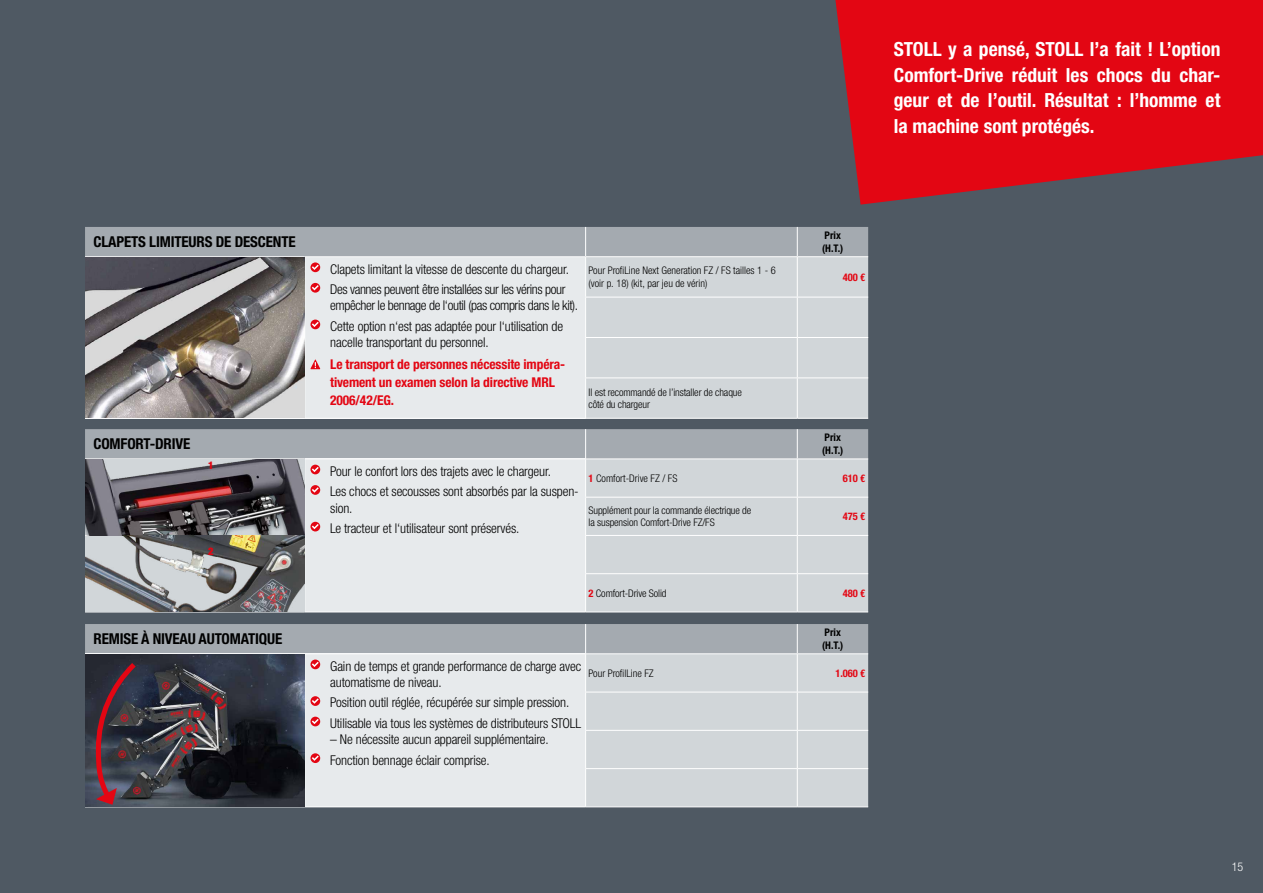
<style>
.page{position:relative;width:1263px;height:893px;background:#4f5963}
.page>*{position:absolute;margin:0;border:0;box-sizing:border-box;transform-origin:0 0}
.t1{font:700 condensed 19.5px/25.5px "Helvetica Neue LTW1 G";color:#fff;text-align:justify}
.t2{font:700 condensed 15px "Helvetica Neue LTW1 G";letter-spacing:-.01em;color:#000}
.t3{font:300 condensed 13.5px/20.4px "Helvetica Neue LTW1 G";letter-spacing:-.01em;color:#000}
.t4{font:300 condensed 13.5px/20.4px "Helvetica Neue LTW1 G";letter-spacing:-.03em;color:#000}
.t5{font:700 condensed 13.5px/18px "Helvetica Neue LTW1 G";letter-spacing:-.01em;color:#e30613}
.t6{font:300 condensed 12px "Helvetica Neue LTW1 G";color:#fff}
.t7{font:300 condensed 10.5px/12.6px "Helvetica Neue LTW1 G";letter-spacing:-.01em;color:#000}
.t8{font:700 condensed 10.5px/12.6px "Helvetica Neue LTW1 G";color:#000}
.t9{font:700 condensed 10.5px "Helvetica Neue LTW1 G";letter-spacing:-.01em;color:#e30613}
.t10{font:900 condensed 10.5px "Helvetica Neue LTW1 G";color:#e30613}
.s1{font-weight:700;color:#e30613}
</style>
<div class="page">
<svg style="left:835px;top:0;width:428px;height:205px;background:#cd111e"></svg>
<div style="left:305px;top:257px;width:281px;height:161px;background:#e7eaec"></div>
<div style="left:586px;top:257px;width:282px;height:161px;background:#d1d6d9"></div>
<div style="left:85px;top:227px;width:783px;height:29px;background:#a4aab0"></div>
<hr style="left:85px;top:256px;width:220px;height:1px;background:#fff">
<hr style="left:305px;top:256px;width:281px;height:1px;background:#fff">
<hr style="left:304px;top:257px;width:1px;height:40px;background:#fff">
<hr style="left:586px;top:256px;width:211px;height:1px;background:#fff">
<hr style="left:585px;top:257px;width:1px;height:40px;background:#fff">
<hr style="left:797px;top:256px;width:71px;height:1px;background:#fff">
<hr style="left:797px;top:257px;width:1px;height:40px;background:#fff">
<hr style="left:304px;top:297px;width:1px;height:40px;background:#fff">
<hr style="left:585px;top:297px;width:212px;height:1px;background:#fff">
<hr style="left:585px;top:297px;width:1px;height:40px;background:#fff">
<hr style="left:797px;top:297px;width:71px;height:1px;background:#fff">
<hr style="left:797px;top:297px;width:1px;height:40px;background:#fff">
<hr style="left:304px;top:337px;width:1px;height:41px;background:#fff">
<hr style="left:585px;top:338px;width:1px;height:39px;background:#fff">
<hr style="left:797px;top:338px;width:1px;height:39px;background:#fff">
<hr style="left:304px;top:378px;width:1px;height:40px;background:#fff">
<hr style="left:585px;top:337px;width:212px;height:1px;background:#fff">
<hr style="left:797px;top:337px;width:71px;height:1px;background:#fff">
<hr style="left:585px;top:377px;width:212px;height:1px;background:#fff">
<hr style="left:585px;top:378px;width:1px;height:40px;background:#fff">
<hr style="left:797px;top:377px;width:71px;height:1px;background:#fff">
<hr style="left:797px;top:378px;width:1px;height:40px;background:#fff">
<hr style="left:85px;top:418px;width:220px;height:1px;background:#fff">
<hr style="left:305px;top:418px;width:281px;height:1px;background:#fff">
<hr style="left:586px;top:418px;width:211px;height:1px;background:#fff">
<hr style="left:797px;top:418px;width:71px;height:1px;background:#fff">
<img style="left:85px;top:257px;width:219px;height:161px">
<svg style="left:310px;top:262px;width:10px;height:10px"></svg>
<svg style="left:312px;top:265px;width:7px;height:5px"></svg>
<svg style="left:310px;top:283px;width:10px;height:10px"></svg>
<svg style="left:312px;top:285px;width:7px;height:5px"></svg>
<svg style="left:310px;top:320px;width:10px;height:9px"></svg>
<svg style="left:312px;top:322px;width:7px;height:5px"></svg>
<svg style="left:310px;top:359px;width:10px;height:10px"></svg>
<hr style="left:85px;top:612px;width:220px;height:1px;background:#fff">
<hr style="left:305px;top:612px;width:281px;height:1px;background:#fff">
<hr style="left:586px;top:612px;width:211px;height:1px;background:#fff">
<hr style="left:797px;top:612px;width:71px;height:1px;background:#fff">
<svg style="left:85px;top:429px;width:783px;height:183px;background:#c2c4c8"></svg>
<img style="left:85px;top:536px;width:219px;height:76px">
<svg style="left:85px;top:624px;width:783px;height:183px;background:#adafb3"></svg>
<h1 class="t1" style="left:894px;top:37px;width:328px">STOLL y a pensé, STOLL l’a fait ! L’option Comfort-Drive réduit les chocs du char&shy;geur et de l’outil. Résultat : l’homme et la machine sont protégés.</h1>
<p class="t2" style="left:94px;top:233px;width:204px">CLAPETS LIMITEURS DE DESCENTE</p>
<p class="t8" style="left:822px;top:229px;width:23px">Prix (H.T.)</p>
<p class="t4" style="left:330px;top:259px;width:240px">Clapets limitant la vitesse de descente du chargeur.<br>Des vannes peuvent être installées sur les vérins pour</p>
<p class="t3" style="left:330px;top:295px;width:249px">empêcher le bennage de l‘outil (pas compris dans le kit).<br>Cette option n‘est pas adaptée pour l‘utilisation de</p>
<p class="t3" style="left:330px;top:332px;width:160px">nacelle transportant du personnel.</p>
<p class="t5" style="left:330px;top:355px;width:236px">Le transport de personnes nécessite impéra&shy;tivement un examen selon la directive MRL<br>2006/42/EG.</p>
<p class="t7" style="left:589px;top:264px;width:189px">Pour ProfiLine Next Generation FZ / FS tailles 1 - 6 (voir p. 18) (kit, par jeu de vérin)</p>
<p class="t9" style="left:843px;top:271px;width:24px">400 €</p>
<p class="t7" style="left:589px;top:386px;width:155px">Il est recommandé de l’installer de chaque côté du chargeur</p>
<p class="t2" style="left:94px;top:435px;width:98px">COMFORT-DRIVE</p>
<p class="t8" style="left:822px;top:431px;width:23px">Prix (H.T.)</p>
<p class="t3" style="left:330px;top:461px;width:250px">Pour le confort lors des trajets avec le chargeur.<br>Les chocs et secousses sont absorbés par la suspen-</p>
<p class="t3" style="left:330px;top:498px;width:191px">sion.<br>Le tracteur et l‘utilisateur sont préservés.</p>
<p class="t10" style="left:208px;top:459px;width:7px">1</p>
<p class="t7" style="left:589px;top:472px;width:90px"><span class="s1">1</span> Comfort-Drive FZ / FS</p>
<p class="t9" style="left:843px;top:472px;width:24px">610 €</p>
<p class="t7" style="left:589px;top:504px;width:164px">Supplément pour la commande électrique de la suspension Comfort-Drive FZ/FS</p>
<p class="t9" style="left:843px;top:510px;width:24px">475 €</p>
<p class="t10" style="left:208px;top:545px;width:7px">2</p>
<p class="t7" style="left:589px;top:587px;width:79px"><span class="s1">2</span> Comfort-Drive Solid</p>
<p class="t9" style="left:843px;top:587px;width:24px">480 €</p>
<p class="t2" style="left:94px;top:630px;width:190px">REMISE À NIVEAU AUTOMATIQUE</p>
<p class="t8" style="left:822px;top:626px;width:23px">Prix (H.T.)</p>
<p class="t3" style="left:330px;top:658px;width:252px;line-height:16.2px">Gain de temps et grande performance de charge avec automatisme de niveau.</p>
<p class="t3" style="left:330px;top:693px;width:253px">Position outil réglée, récupérée sur simple pression.<br>Utilisable via tous les systèmes de distributeurs STOLL</p>
<p class="t3" style="left:330px;top:729px;width:220px">– Ne nécessite aucun appareil supplémentaire.<br>Fonction bennage éclair comprise.</p>
<p class="t7" style="left:589px;top:667px;width:67px">Pour ProfilLine FZ</p>
<p class="t9" style="left:835px;top:667px;width:31px">1.060 €</p>
<p class="t6" style="left:1232px;top:860px;width:13px">15</p>
</div>
